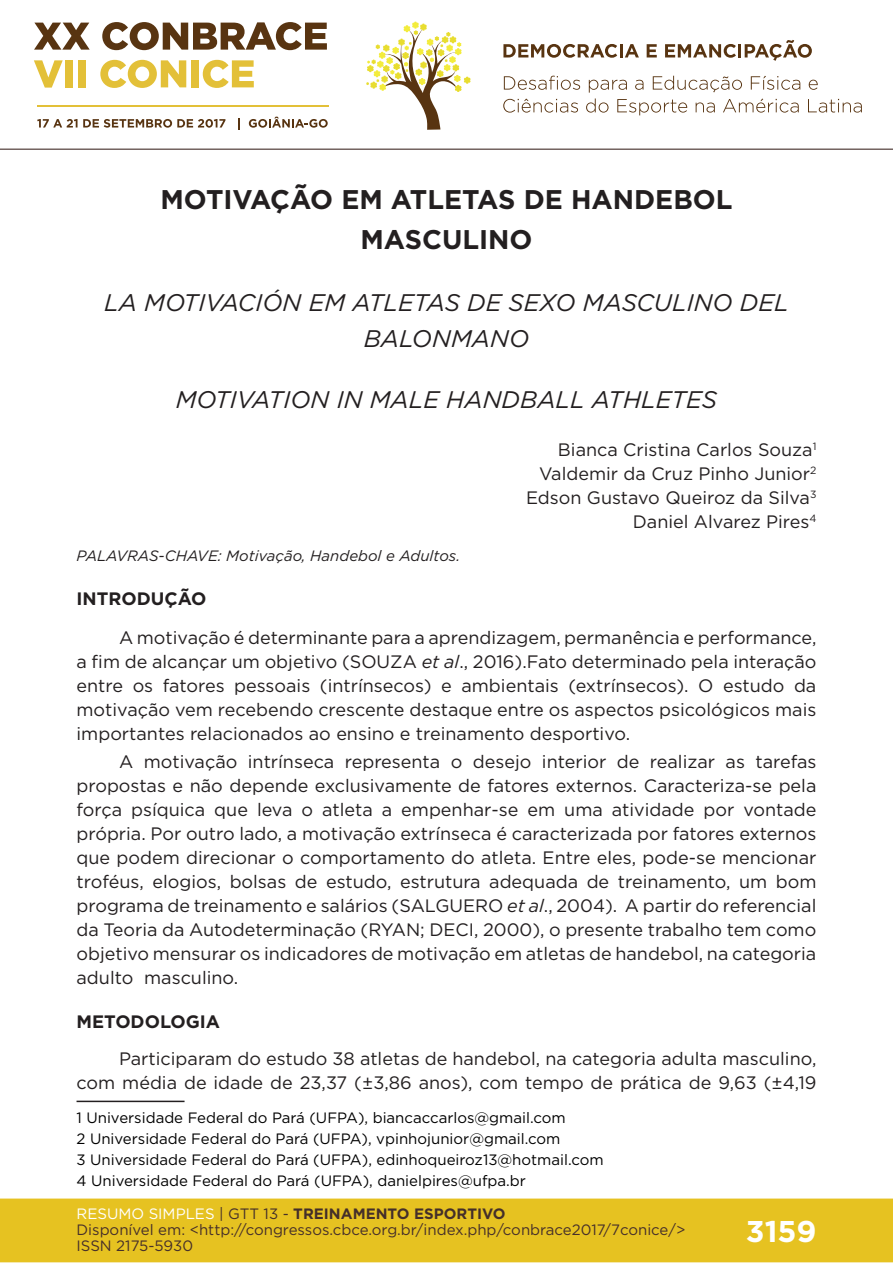
<style>
.page{position:relative;width:893px;height:1263px;background:#fff}
.page>*{position:absolute;margin:0;border:0;box-sizing:border-box;transform-origin:0 0}
.t1{font:700 30px "Gotham";color:#fff}
.t2{font:700 27px/40.5px "Gotham";color:#231f20;text-align:center}
.t3{font:italic 24px/36px "Gotham";color:#231f20;text-align:center}
.t4{font:18px/24px "Gotham";color:#231f20;text-align:right}
.t5{font:700 18px "Gotham";color:#231f20}
.t6{font:15px/21.3px "Gotham";color:#000001}
.t7{font:15px/16px "Gotham";color:#462f2a}
.t8{font:italic 15px "Gotham";color:#231f20}
.s1{font-style:italic}
.s2{color:#fff}
.s3{color:#442f2a}
.s4{font-weight:700;color:#442f2a}
</style>
<div class="page">
<div style="left:0;top:1198px;width:893px;height:64px;background:#e6c221;border:2px solid #e6c221"></div>
<svg style="left:34px;top:23px;width:56px;height:27px"></svg>
<svg style="left:102px;top:22px;width:225px;height:28px"></svg>
<svg style="left:34px;top:60px;width:29px;height:28px"></svg>
<div style="left:65px;top:60px;width:8px;height:27px;background:#e3c038"></div>
<div style="left:78px;top:60px;width:8px;height:27px;background:#e3c038"></div>
<svg style="left:100px;top:60px;width:86px;height:28px"></svg>
<div style="left:191px;top:60px;width:8px;height:27px;background:#e3c038"></div>
<svg style="left:203px;top:60px;width:51px;height:28px"></svg>
<svg style="left:37px;top:119px;width:188px;height:9px"></svg>
<svg style="left:238px;top:118px;width:2px;height:11px"></svg>
<svg style="left:249px;top:117px;width:79px;height:11px"></svg>
<hr style="left:37px;top:105px;width:291px;height:2px;background:#e3c038">
<svg style="left:366px;top:21px;width:105px;height:109px"></svg>
<svg style="left:503px;top:44px;width:136px;height:14px"></svg>
<svg style="left:647px;top:44px;width:10px;height:13px"></svg>
<svg style="left:665px;top:40px;width:147px;height:21px"></svg>
<svg style="left:504px;top:76px;width:76px;height:14px"></svg>
<svg style="left:809px;top:80px;width:9px;height:10px"></svg>
<svg style="left:503px;top:99px;width:75px;height:14px"></svg>
<svg style="left:586px;top:76px;width:214px;height:39px"></svg>
<svg style="left:808px;top:99px;width:54px;height:14px"></svg>
<hr style="left:0;top:149px;width:893px;height:1px;background:#442f2a">
<hr style="left:77px;top:1101px;width:108px;height:1px;background:#231f20">
<h2 class="t2" style="left:160px;top:179px;width:574px">MOTIVAÇÃO EM ATLETAS DE HANDEBOL<br>MASCULINO</h2>
<h3 class="t3" style="left:104px;top:284px;width:686px">LA MOTIVACIÓN EM ATLETAS DE SEXO MASCULINO DEL<br>BALONMANO</h3>
<h3 class="t3" style="left:176px;top:381px;width:543px">MOTIVATION IN MALE HANDBALL ATHLETES</h3>
<p class="t4" style="left:526px;top:437px;width:292px">Bianca Cristina Carlos Souza<sup>1<br></sup>Valdemir da Cruz Pinho Junior<sup>2<br></sup>Edson Gustavo Queiroz da Silva<sup>3<br></sup>Daniel Alvarez Pires<sup>4</sup></p>
<p class="t8" style="left:77px;top:546px;width:385px">PALAVRAS-CHAVE: Motivação, Handebol e Adultos.</p>
<p class="t5" style="left:77px;top:586px;width:131px">INTRODUÇÃO</p>
<p class="t4" style="left:77px;top:625px;width:741px;text-align:justify;text-indent:43px">A motivação é determinante para a aprendizagem, permanência e performance, a fim de alcançar um objetivo (SOUZA <span class="s1">et al</span>., 2016).Fato determinado pela interação entre os fatores pessoais (intrínsecos) e ambientais (extrínsecos). O estudo da motivação vem recebendo crescente destaque entre os aspectos psicológicos mais importantes relacionados ao ensino e treinamento desportivo.</p>
<p class="t4" style="left:77px;top:749px;width:741px;text-align:justify;text-indent:43px">A motivação intrínseca representa o desejo interior de realizar as tarefas propostas e não depende exclusivamente de fatores externos. Caracteriza-se pela força psíquica que leva o atleta a empenhar-se em uma atividade por vontade própria. Por outro lado, a motivação extrínseca é caracterizada por fatores externos que podem direcionar o comportamento do atleta. Entre eles, pode-se mencionar troféus, elogios, bolsas de estudo, estrutura adequada de treinamento, um bom programa de treinamento e salários (SALGUERO <span class="s1">et al</span>., 2004). A partir do referencial da Teoria da Autodeterminação (RYAN; DECI, 2000), o presente trabalho tem como objetivo mensurar os indicadores de motivação em atletas de handebol, na categoria adulto masculino.</p>
<p class="t5" style="left:77px;top:1009px;width:145px">METODOLOGIA</p>
<p class="t4" style="left:77px;top:1046px;width:741px">Participaram do estudo 38 atletas de handebol, na categoria adulta masculino, com média de idade de 23,37 (±3,86 anos), com tempo de prática de 9,63 (±4,19</p>
<p class="t6" style="left:77px;top:1106px;width:529px">1 Universidade Federal do Pará (UFPA), biancaccarlos@gmail.com<br>2 Universidade Federal do Pará (UFPA), vpinhojunior@gmail.com<br>3 Universidade Federal do Pará (UFPA), edinhoqueiroz13@hotmail.com 4 Universidade Federal do Pará (UFPA), danielpires@ufpa.br</p>
<p class="t7" style="left:77px;top:1205px;width:610px"><span class="s2">RESUMO SIMPLES</span> <span class="s3">| GTT 13 -</span> <span class="s4">TREINAMENTO ESPORTIVO<br></span>Disponível em: &lt;http://congressos.cbce.org.br/index.php/conbrace2017/7conice/&gt;<br>ISSN 2175-5930</p>
<h1 class="t1" style="left:746px;top:1212px;width:72px">3159</h1>
</div>
